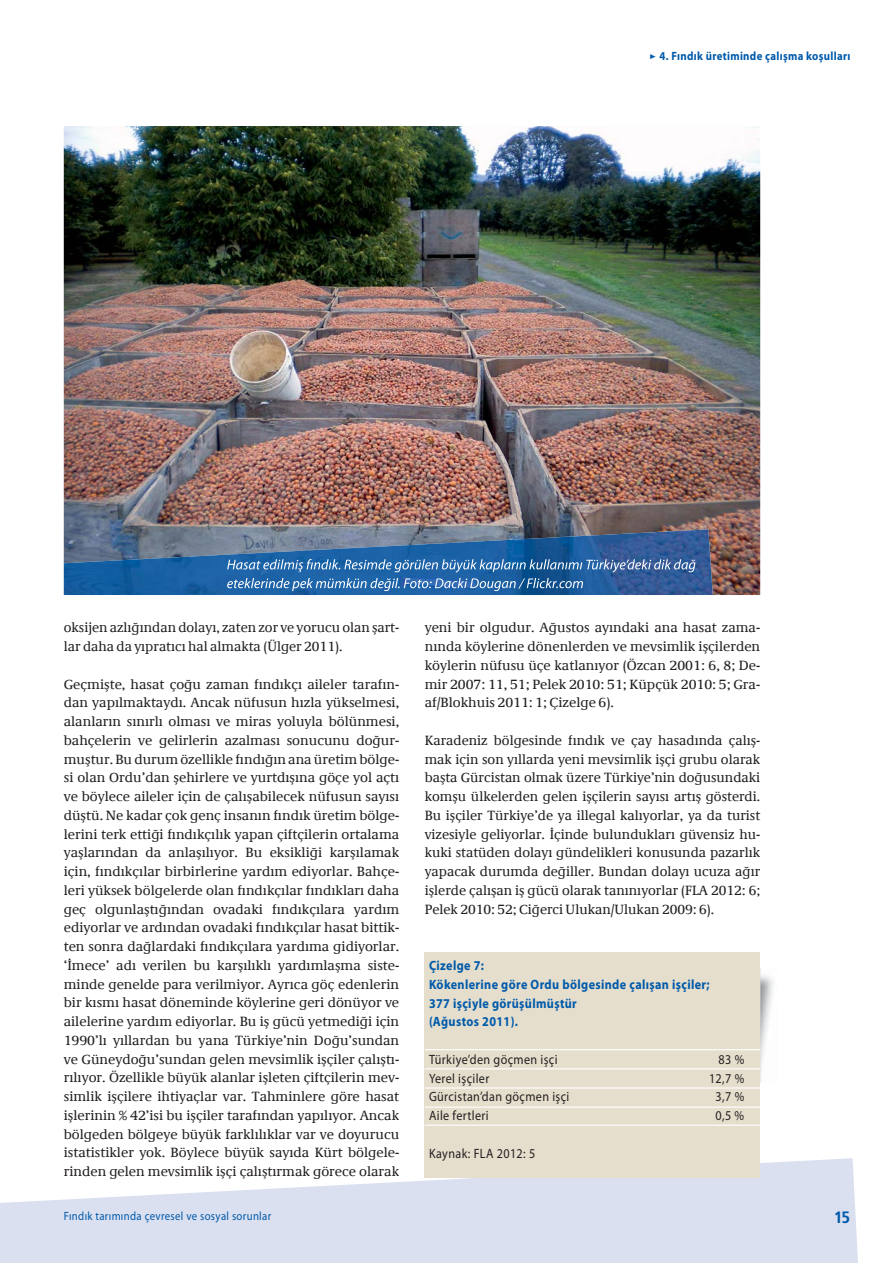
<style>
.page{position:relative;width:893px;height:1263px;background:#fff}
.page>*{position:absolute;margin:0;border:0;box-sizing:border-box;transform-origin:0 0}
.t1{font:16.5px "Transit Print OT Bld";color:#005aaa}
.t2{font:13.5px/18.8px "Demos Com";color:#231f20;text-align:justify}
.t3{font:13.5px "Myriad Pro";letter-spacing:.03em;color:#231f20;scale:.9 1}
.t4{font:700 13.5px/18.8px "Myriad Pro";letter-spacing:.03em;color:#005aaa;scale:.9 1}
.t5{font:12px "Myriad Pro";letter-spacing:.03em;color:#005aaa;scale:.9 1}
.t6{font:700 12px "Myriad Pro";letter-spacing:.03em;color:#005aaa;scale:.9 1}
.s1{font-family:"Transit Print OT Bld";font-weight:400}
</style>
<div class="page">
<svg style="left:0;top:1158px;width:858px;height:105px;fill:#dbe0f1"></svg>
<div style="left:425px;top:953px;width:335px;height:225px;background:#e5decd"></div>
<img style="left:64px;top:126px;width:696px;height:469px">
<img style="left:760px;top:968px;width:13px;height:114px">
<hr style="left:425px;top:1049px;width:335px;height:1px;background:#fff">
<hr style="left:425px;top:1068px;width:335px;height:1px;background:#fff">
<hr style="left:425px;top:1087px;width:335px;height:1px;background:#fff">
<hr style="left:425px;top:1106px;width:335px;height:2px;background:#fff">
<hr style="left:425px;top:1124px;width:335px;height:2px;background:#fff">
<img style="left:64px;top:529px;width:649px;height:66px">
<svg style="left:227px;top:578px;width:356px;height:13px;background:#4b80b6"></svg>
<svg style="left:227px;top:559px;width:468px;height:13px;background:#4e80b4"></svg>
<p class="t6" style="left:649px;top:52px;width:225px"><span class="s1">▸</span> 4. Fındık üretiminde çalışma koşulları</p>
<p class="t2" style="left:64px;top:620px;width:337px">oksijen azlığından dolayı, zaten zor ve yorucu olan şart&shy;lar daha da yıpratıcı hal almakta (Ülger 2011).</p>
<p class="t2" style="left:64px;top:676px;width:337px">Geçmişte, hasat çoğu zaman fındıkçı aileler tarafın&shy;dan yapılmaktaydı. Ancak nüfusun hızla yükselmesi, alanların sınırlı olması ve miras yoluyla bölünmesi, bahçelerin ve gelirlerin azalması sonucunu doğur&shy;muştur. Bu durum özellikle fındığın ana üretim bölge&shy;si olan Ordu’dan şehirlere ve yurtdışına göçe yol açtı ve böylece aileler için de çalışabilecek nüfusun sayısı düştü. Ne kadar çok genç insanın fındık üretim bölge&shy;lerini terk ettiği fındıkçılık yapan çiftçilerin ortalama yaşlarından da anlaşılıyor. Bu eksikliği karşılamak için, fındıkçılar birbirlerine yardım ediyorlar. Bahçe&shy;leri yüksek bölgelerde olan fındıkçılar fındıkları daha geç olgunlaştığından ovadaki fındıkçılara yardım ediyorlar ve ardından ovadaki fındıkçılar hasat bittik&shy;ten sonra dağlardaki fındıkçılara yardıma gidiyorlar. ‘İmece’ adı verilen bu karşılıklı yardımlaşma siste&shy;minde genelde para verilmiyor. Ayrıca göç edenlerin bir kısmı hasat döneminde köylerine geri dönüyor ve ailelerine yardım ediyorlar. Bu iş gücü yetmediği için 1990’lı yıllardan bu yana Türkiye’nin Doğu’sundan ve Güneydoğu’sundan gelen mevsimlik işçiler çalıştı&shy;rılıyor. Özellikle büyük alanlar işleten çiftçilerin mev&shy;simlik işçilere ihtiyaçlar var. Tahminlere göre hasat işlerinin % 42’isi bu işçiler tarafından yapılıyor. Ancak bölgeden bölgeye büyük farklılıklar var ve doyurucu istatistikler yok. Böylece büyük sayıda Kürt bölgele&shy;rinden gelen mevsimlik işçi çalıştırmak görece olarak</p>
<p class="t2" style="left:425px;top:620px;width:337px">yeni bir olgudur. Ağustos ayındaki ana hasat zama&shy;nında köylerine dönenlerden ve mevsimlik işçilerden köylerin nüfusu üçe katlanıyor (Özcan 2001: 6, 8; De&shy;mir 2007: 11, 51; Pelek 2010: 51; Küpçük 2010: 5; Gra&shy;af/Blokhuis 2011: 1; Çizelge 6).</p>
<p class="t2" style="left:425px;top:732px;width:337px">Karadeniz bölgesinde fındık ve çay hasadında çalış&shy;mak için son yıllarda yeni mevsimlik işçi grubu olarak başta Gürcistan olmak üzere Türkiye’nin doğusundaki komşu ülkelerden gelen işçilerin sayısı artış gösterdi.<br>Bu işçiler Türkiye’de ya illegal kalıyorlar, ya da turist vizesiyle geliyorlar. İçinde bulundukları güvensiz hu&shy;kuki statüden dolayı gündelikleri konusunda pazarlık yapacak durumda değiller. Bundan dolayı ucuza ağır işlerde çalışan iş gücü olarak tanınıyorlar (FLA 2012: 6; Pelek 2010: 52; Ciğerci Ulukan/Ulukan 2009: 6).</p>
<p class="t4" style="left:429px;top:957px;width:313px">Çizelge 7:<br>Kökenlerine göre Ordu bölgesinde çalışan işçiler;<br>377 işçiyle görüşülmüştür<br>(Ağustos 2011).</p>
<p class="t3" style="left:429px;top:1054px;width:144px">Türkiye’den göçmen işçi</p>
<p class="t3" style="left:718px;top:1054px;width:30px">83 %</p>
<p class="t3" style="left:429px;top:1073px;width:69px">Yerel işçiler</p>
<p class="t3" style="left:709px;top:1073px;width:41px">12,7 %</p>
<p class="t3" style="left:429px;top:1092px;width:158px">Gürcistan’dan göçmen işçi</p>
<p class="t3" style="left:716px;top:1092px;width:33px">3,7 %</p>
<p class="t3" style="left:429px;top:1110px;width:68px">Aile fertleri</p>
<p class="t3" style="left:716px;top:1110px;width:33px">0,5 %</p>
<p class="t3" style="left:429px;top:1148px;width:120px">Kaynak: FLA 2012: 5</p>
<p class="t5" style="left:64px;top:1211px;width:232px">Fındık tarımında çevresel ve sosyal sorunlar</p>
<p class="t1" style="left:834px;top:1210px;width:17px">15</p>
</div>
